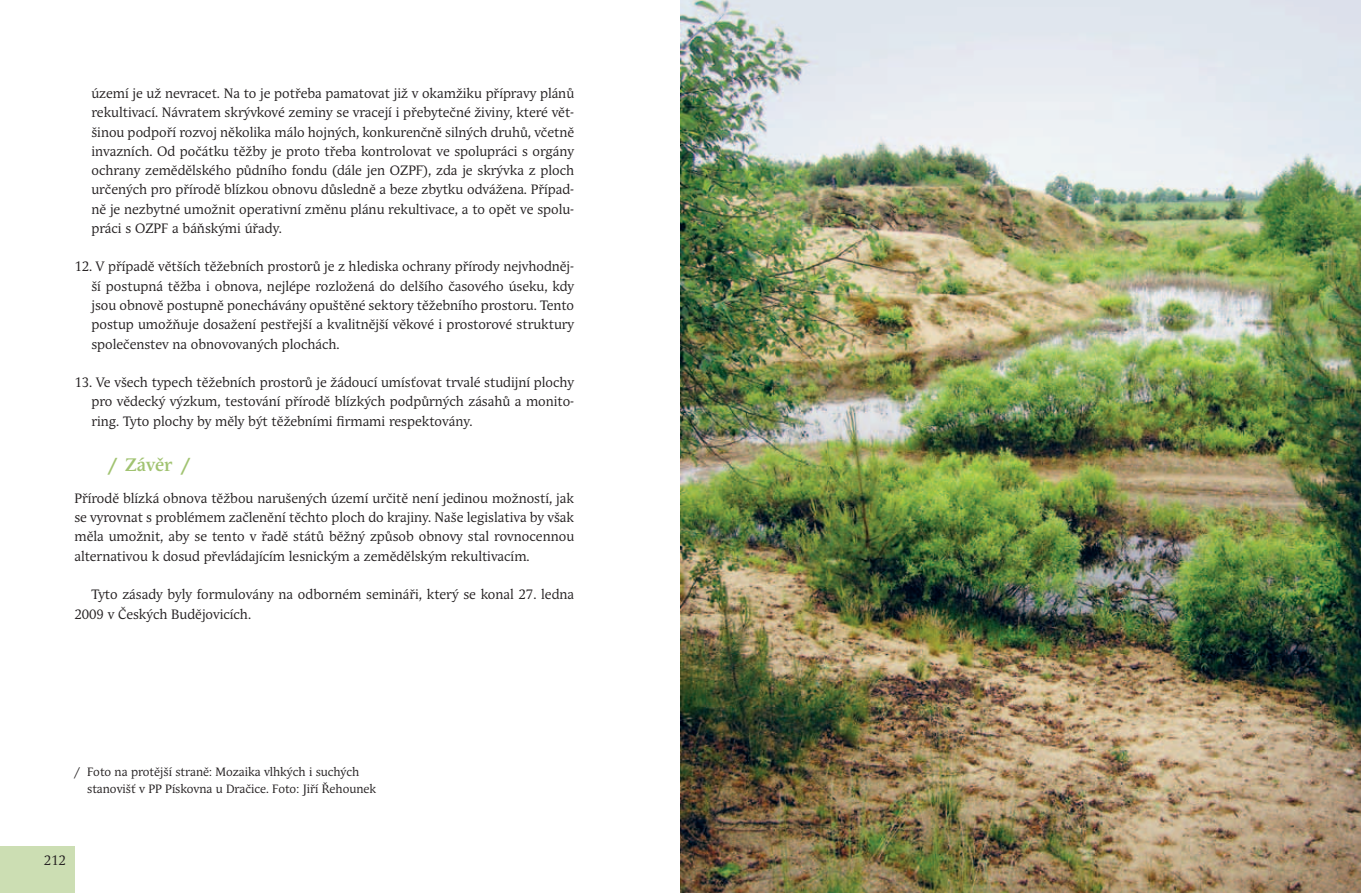
<style>
.page{position:relative;width:1361px;height:893px;background:#fff}
.page>*{position:absolute;margin:0;border:0;box-sizing:border-box;transform-origin:0 0}
.t1{font:700 18px "Andulka Book Pro";color:#a1c371}
.t2{font:13.5px/19.4px "Andulka Book Pro";color:#231f20;text-align:justify}
.t3{font:12px/17.2px "Andulka Book Pro";color:#231f20}
</style>
<div class="page">
<div style="left:0;top:846px;width:74px;height:47px;background:#ccdeb3"></div>
<img style="left:680px;top:0;width:681px;height:893px">
<p class="t2" style="left:91px;top:84px;width:484px">území je už nevracet. Na to je potřeba pamatovat již v okamžiku přípravy plánů rekultivací. Návratem skrývkové zeminy se vracejí i přebytečné živiny, které vět&shy;šinou podpoří rozvoj několika málo hojných, konkurenčně silných druhů, včetně invazních. Od počátku těžby je proto třeba kontrolovat ve spolupráci s orgány ochrany zemědělského půdního fondu (dále jen OZPF), zda je skrývka z ploch určených pro přírodě blízkou obnovu důsledně a beze zbytku odvážena. Případ&shy;ně je nezbytné umožnit operativní změnu plánu rekultivace, a to opět ve spolu&shy;práci s OZPF a báňskými úřady.</p>
<p class="t2" style="left:91px;top:257px;width:484px;text-indent:-17px">12. V případě větších těžebních prostorů je z hlediska ochrany přírody nejvhodněj&shy;ší postupná těžba i obnova, nejlépe rozložená do delšího časového úseku, kdy jsou obnově postupně ponechávány opuštěné sektory těžebního prostoru. Tento postup umožňuje dosažení pestřejší a kvalitnější věkové i prostorové struktury společenstev na obnovovaných plochách.</p>
<p class="t2" style="left:91px;top:373px;width:484px;text-indent:-17px">13. Ve všech typech těžebních prostorů je žádoucí umísťovat trvalé studijní plochy pro vědecký výzkum, testování přírodě blízkých podpůrných zásahů a monito&shy;ring. Tyto plochy by měly být těžebními firmami respektovány.</p>
<h1 class="t1" style="left:108px;top:454px;width:82px">/ Závěr /</h1>
<p class="t2" style="left:74px;top:489px;width:501px">Přírodě blízká obnova těžbou narušených území určitě není jedinou možností, jak se vyrovnat s problémem začlenění těchto ploch do krajiny. Naše legislativa by však měla umožnit, aby se tento v řadě států běžný způsob obnovy stal rovnocennou alternativou k dosud převládajícím lesnickým a zemědělským rekultivacím.</p>
<p class="t2" style="left:74px;top:585px;width:501px;text-indent:17px">Tyto zásady byly formulovány na odborném semináři, který se konal 27. ledna<br>2009 v Českých Budějovicích.</p>
<p class="t3" style="left:87px;top:763px;width:290px;text-indent:-13px">/ Foto na protější straně: Mozaika vlhkých i suchých stanovišť v PP Pískovna u Dračice. Foto: Jiří Řehounek</p>
<p class="t2" style="left:44px;top:851px;width:24px">212</p>
</div>
